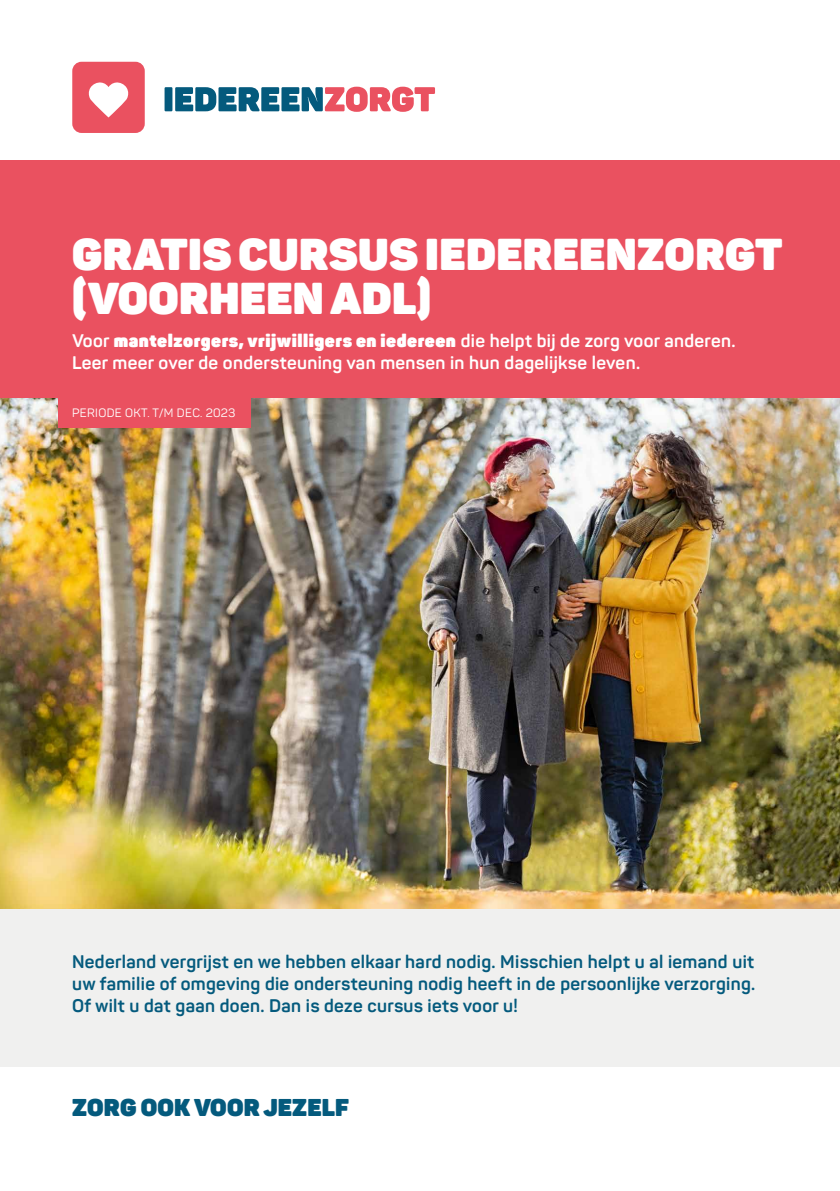
<style>
.page{position:relative;width:840px;height:1191px;background:#fff}
.page>*{position:absolute;margin:0;border:0;box-sizing:border-box;transform-origin:0 0}
.t1{font:900 44px/44px "Panton";letter-spacing:.01em;color:#fff}
.t2{font:900 24px "Panton";letter-spacing:.01em;color:#045a7d}
.t3{font:700 18px/22px "Panton";letter-spacing:.02em;color:#045a7d;text-align:justify}
.t4{font:700 18px/21.6px "Panton";letter-spacing:.02em;color:#fff}
.t5{font:12px "Panton";letter-spacing:.03em;color:#fff}
.s1{font-weight:800}
</style>
<div class="page">
<div style="left:0;top:160px;width:839px;height:239px;background:#ea5160"></div>
<div style="left:164px;top:87px;width:8px;height:24px;background:#045a7d"></div>
<svg style="left:175px;top:87px;width:260px;height:25px"></svg>
<div style="left:72px;top:62px;width:73px;height:71px;background:#ea5160;border-radius:9px"></div>
<svg style="left:88px;top:82px;width:41px;height:35px"></svg>
<img style="left:0;top:399px;width:839px;height:510px">
<div style="left:0;top:909px;width:839px;height:157px;background:#f0f0ef"></div>
<div style="left:58px;top:391px;width:193px;height:37px;background:#ea5160"></div>
<h1 class="t1" style="left:72px;top:232px;width:711px">GRATIS CURSUS IEDEREENZORGT (VOORHEEN ADL)</h1>
<p class="t4" style="left:72px;top:330px;width:664px">Voor <span class="s1">mantelzorgers, vrijwilligers en iedereen</span> die helpt bij de zorg voor anderen.<br>Leer meer over de ondersteuning van mensen in hun dagelijkse leven.</p>
<p class="t5" style="left:72px;top:406px;width:165px">PERIODE OKT. T/M DEC. 2023</p>
<p class="t3" style="left:72px;top:950px;width:684px">Nederland vergrijst en we hebben elkaar hard nodig. Misschien helpt u al iemand uit uw familie of omgeving die ondersteuning nodig heeft in de persoonlijke verzorging.<br>Of wilt u dat gaan doen. Dan is deze cursus iets voor u!</p>
<h2 class="t2" style="left:72px;top:1091px;width:278px">ZORG OOK VOOR JEZELF</h2>
</div>
